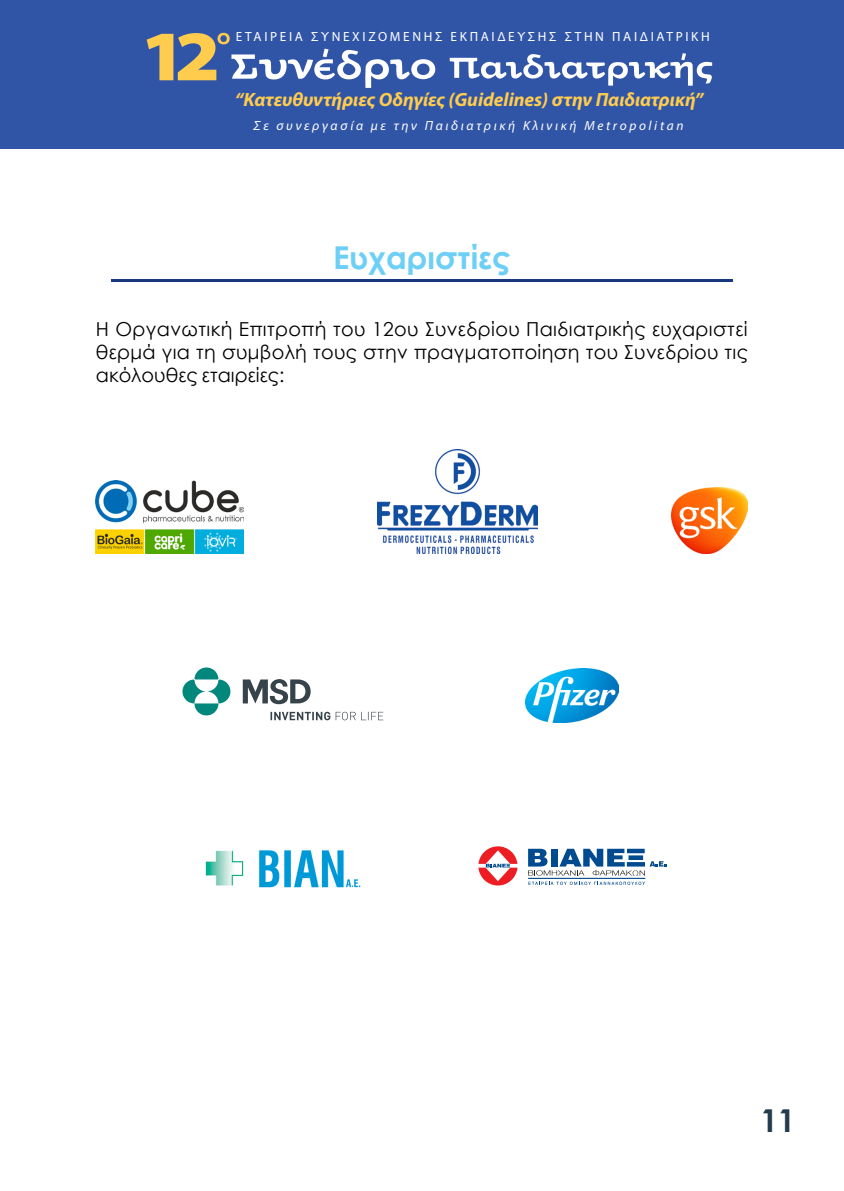
<style>
.page{position:relative;width:844px;height:1191px;background:#fff}
.page>*{position:absolute;margin:0;border:0;box-sizing:border-box;transform-origin:0 0}
.t1{font:900 71.58px "Myriad Pro";color:#ffcc4e;scale:1.12 1}
.t2{font:700 31.5px "Century Gothic";color:#6dcff6}
.t3{font:700 31.5px "Century Gothic";color:#233c4d}
.t4{font:19.25px/23.1px "Century Gothic";letter-spacing:.015em;color:#000;text-align:justify}
.t5{font:italic 700 19.25px "Myriad Pro";color:#ffcc4e}
.t6{font:13.3px "Myriad Pro";letter-spacing:.2em;color:#fff}
.t7{font:italic 13.3px "Myriad Pro";letter-spacing:.2em;color:#fff}
</style>
<div class="page">
<div style="left:0;top:0;width:843px;height:149px;background:#3155a6"></div>
<svg style="left:449px;top:53px;width:263px;height:33px"></svg>
<svg style="left:217px;top:33px;width:218px;height:55px"></svg>
<hr style="left:111px;top:279px;width:621px;height:2px;background:#18397e">
<img style="left:525px;top:668px;width:93px;height:55px">
<img style="left:671px;top:487px;width:76px;height:66px">
<svg style="left:243px;top:679px;width:140px;height:41px"></svg>
<svg style="left:182px;top:667px;width:48px;height:48px"></svg>
<img style="left:205px;top:850px;width:156px;height:38px">
<svg style="left:478px;top:846px;width:39px;height:39px"></svg>
<svg style="left:528px;top:848px;width:138px;height:27px"></svg>
<svg style="left:528px;top:881px;width:117px;height:4px"></svg>
<hr style="left:528px;top:877px;width:117px;height:2px;background:#004a8f">
<img style="left:96px;top:481px;width:147px;height:72px">
<img style="left:377px;top:449px;width:160px;height:104px">
<h1 class="t1" style="left:140px;top:15px;width:73px">12</h1>
<p class="t6" style="left:236px;top:30px;width:475px">ΕΤΑΙΡΕΙΑ ΣΥΝΕΧΙΖΟΜΕΝΗΣ ΕΚΠΑΙ∆ΕΥΣΗΣ ΣΤΗΝ ΠΑΙ∆ΙΑΤΡΙΚΗ</p>
<p class="t5" style="left:235px;top:87px;width:470px">“Κατευθυντήριες Οδηγίες (Guidelines) στην Παιδιατρική”</p>
<p class="t7" style="left:253px;top:118px;width:431px">Σε συνεργασία με την Παιδιατρική Κλινική Metropolitan</p>
<h2 class="t2" style="left:333px;top:233px;width:179px">Eυχαριστίες</h2>
<p class="t4" style="left:96px;top:317px;width:653px">Η Oργανωτική Eπιτροπή του 12ου Συνεδρίου Παιδιατρικής ευχαριστεί θερμά για τη συμβολή τους στην πραγματοποίηση του Συνεδρίου τις ακόλουθες εταιρείες:</p>
<h2 class="t3" style="left:760px;top:1097px;width:36px">11</h2>
</div>
